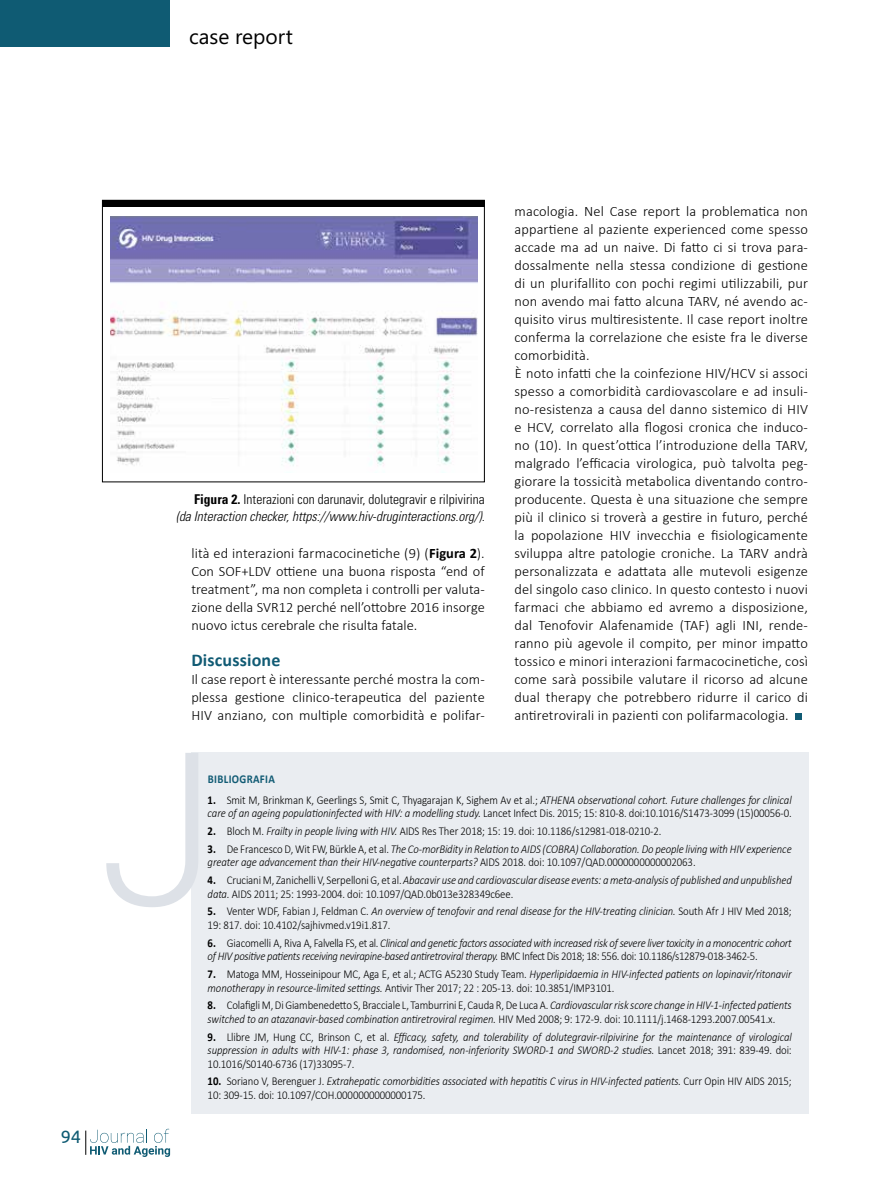
<style>
.page{position:relative;width:893px;height:1191px;background:#fff}
.page>*{position:absolute;margin:0;border:0;box-sizing:border-box;transform-origin:0 0}
.t1{font:21px "Segoe WP";color:#000}
.t2{font:700 18px "Calibri";letter-spacing:.01em;color:#115b74}
.t3{font:18px "Ubuntu";color:#0f5b73}
.t4{font:300 14.4px/18px "Calibri";letter-spacing:.01em;color:#000;text-align:justify}
.t5{font:italic 300 condensed 13.5px/16.5px "Univers";color:#000;text-align:right}
.t6{font:300 12px/13.5px "Calibri";letter-spacing:-.01em;color:#000;scale:.9 1}
.t7{font:italic 300 12px/13.5px "Calibri";letter-spacing:-.02em;color:#000;scale:.9 1}
.t8{font:700 12px "Calibri";letter-spacing:.03em;color:#115b74;scale:.9 1}
.s1{font-weight:700;font-style:normal}
.s2{font-style:normal}
.s3{font-weight:700}
.s4{font-style:italic}
</style>
<div class="page">
<div style="left:0;top:0;width:170px;height:47px;background:#0f5b73"></div>
<svg style="left:85px;top:1128px;width:85px;height:29px"></svg>
<div style="left:795px;top:713px;width:7px;height:7px;background:#115b74"></div>
<div style="left:102px;top:200px;width:383px;height:7px;background:#000"></div>
<div style="left:102px;top:200px;width:383px;height:282px;border:1px solid #000"></div>
<img style="left:111px;top:216px;width:367px;height:250px">
<div style="left:191px;top:752px;width:617px;height:362px;background:#eaedf1"></div>
<svg style="left:106px;top:753px;width:92px;height:154px"></svg>
<p class="t3" style="left:61px;top:1125px;width:22px">94</p>
<h1 class="t1" style="left:189px;top:22px;width:105px">case report</h1>
<p class="t5" style="left:176px;top:491px;width:310px"><span class="s1">Figura 2.</span> <span class="s2">Interazioni con darunavir, dolutegravir e rilpivirina </span>(da Interaction checker, https://www.hiv-druginteractions.org/).</p>
<p class="t4" style="left:191px;top:544px;width:295px">lità ed interazioni farmacocinetiche (9) (<span class="s3">Figura 2</span>).<br>Con SOF+LDV ottiene una buona risposta “end of treatment”, ma non completa i controlli per valuta&shy;zione della SVR12 perché nell’ottobre 2016 insorge nuovo ictus cerebrale che risulta fatale.</p>
<p class="t2" style="left:191px;top:649px;width:91px">Discussione</p>
<p class="t4" style="left:191px;top:670px;width:295px">Il case report è interessante perché mostra la com&shy;plessa gestione clinico-terapeutica del paziente HIV anziano, con multiple comorbidità e polifar-</p>
<p class="t4" style="left:514px;top:202px;width:295px;text-align:left">macologia. Nel Case report la problematica non appartiene al paziente experienced come spesso accade ma ad un naive. Di fatto ci si trova para&shy;dossalmente nella stessa condizione di gestione di un plurifallito con pochi regimi utilizzabili, pur non avendo mai fatto alcuna TARV, né avendo ac&shy;quisito virus multiresistente. Il case report inoltre conferma la correlazione che esiste fra le diverse comorbidità.<br>È noto infatti che la coinfezione HIV/HCV si associ spesso a comorbidità cardiovascolare e ad insuli&shy;no-resistenza a causa del danno sistemico di HIV e HCV, correlato alla flogosi cronica che induco&shy;no (10). In quest’ottica l’introduzione della TARV, malgrado l’efficacia virologica, può talvolta peg&shy;giorare la tossicità metabolica diventando contro&shy;producente. Questa è una situazione che sempre più il clinico si troverà a gestire in futuro, perché la popolazione HIV invecchia e fisiologicamente sviluppa altre patologie croniche. La TARV andrà personalizzata e adattata alle mutevoli esigenze del singolo caso clinico. In questo contesto i nuovi farmaci che abbiamo ed avremo a disposizione, dal Tenofovir Alafenamide (TAF) agli INI, rende&shy;ranno più agevole il compito, per minor impatto tossico e minori interazioni farmacocinetiche, così come sarà possibile valutare il ricorso ad alcune dual therapy che potrebbero ridurre il carico di antiretrovirali in pazienti con polifarmacologia.</p>
<p class="t8" style="left:208px;top:771px;width:76px">BIBLIOGRAFIA</p>
<p class="t6" style="left:208px;top:792px;width:650px"><span class="s3">1.</span> Smit M, Brinkman K, Geerlings S, Smit C, Thyagarajan K, Sighem Av et al.; <span class="s4">ATHENA observational cohort. Future challenges for clinical care of an ageing populationinfected with HIV: a modelling study.</span> Lancet Infect Dis. 2015; 15: 810-8. doi:10.1016/S1473-3099 (15)00056-0.</p>
<p class="t6" style="left:208px;top:824px;width:506px"><span class="s3">2.</span> Bloch M. <span class="s4">Frailty in people living with HIV.</span> AIDS Res Ther 2018; 15: 19. doi: 10.1186/s12981-018-0210-2.</p>
<p class="t7" style="left:208px;top:842px;width:650px"><span class="s1">3.</span> <span class="s2">De Francesco D, Wit FW, Bürkle A, et al.</span> The Co-morBidity in Relation to AIDS (COBRA) Collaboration. Do people living with HIV experience greater age advancement than their HIV-negative counterparts? <span class="s2">AIDS 2018. doi: 10.1097/QAD.0000000000002063.</span></p>
<p class="t6" style="left:208px;top:873px;width:651px"><span class="s3">4.</span> Cruciani M, Zanichelli V, Serpelloni G, et al. <span class="s4">Abacavir use and cardiovascular disease events: a meta-analysis of published and unpublished data.</span> AIDS 2011; 25: 1993-2004. doi: 10.1097/QAD.0b013e328349c6ee.</p>
<p class="t6" style="left:208px;top:904px;width:650px"><span class="s3">5.</span> Venter WDF, Fabian J, Feldman C. <span class="s4">An overview of tenofovir and renal disease for the HIV-treating clinician.</span> South Afr J HIV Med 2018;<br>19: 817. doi: 10.4102/sajhivmed.v19i1.817.</p>
<p class="t7" style="left:208px;top:936px;width:651px"><span class="s1">6.</span> <span class="s2">Giacomelli A, Riva A, Falvella FS, et al.</span> Clinical and genetic factors associated with increased risk of severe liver toxicity in a monocentric cohort of HIV positive patients receiving nevirapine-based antiretroviral therapy. <span class="s2">BMC Infect Dis 2018; 18: 556. doi: 10.1186/s12879-018-3462-5.</span></p>
<p class="t6" style="left:208px;top:966px;width:650px"><span class="s3">7.</span> Matoga MM, Hosseinipour MC, Aga E, et al.; ACTG A5230 Study Team. <span class="s4">Hyperlipidaemia in HIV-infected patients on lopinavir/ritonavir monotherapy in resource-limited settings.</span> Antivir Ther 2017; 22 : 205-13. doi: 10.3851/IMP3101.</p>
<p class="t6" style="left:208px;top:998px;width:650px"><span class="s3">8.</span> Colafigli M, Di Giambenedetto S, Bracciale L, Tamburrini E, Cauda R, De Luca A. <span class="s4">Cardiovascular risk score change in HIV-1-infected patients switched to an atazanavir-based combination antiretroviral regimen.</span> HIV Med 2008; 9: 172-9. doi: 10.1111/j.1468-1293.2007.00541.x.</p>
<p class="t7" style="left:208px;top:1029px;width:651px;text-align:justify"><span class="s1">9.</span> <span class="s2">Llibre JM, Hung CC, Brinson C, et al.</span> Efficacy, safety, and tolerability of dolutegravir-rilpivirine for the maintenance of virological suppression in adults with HIV-1: phase 3, randomised, non-inferiority SWORD-1 and SWORD-2 studies. <span class="s2">Lancet 2018; 391: 839-49. doi:<br>10.1016/S0140-6736 (17)33095-7.</span></p>
<p class="t6" style="left:208px;top:1074px;width:650px"><span class="s3">10.</span> Soriano V, Berenguer J. <span class="s4">Extrahepatic comorbidities associated with hepatitis C virus in HIV-infected patients.</span> Curr Opin HIV AIDS 2015;<br>10: 309-15. doi: 10.1097/COH.0000000000000175.</p>
</div>
